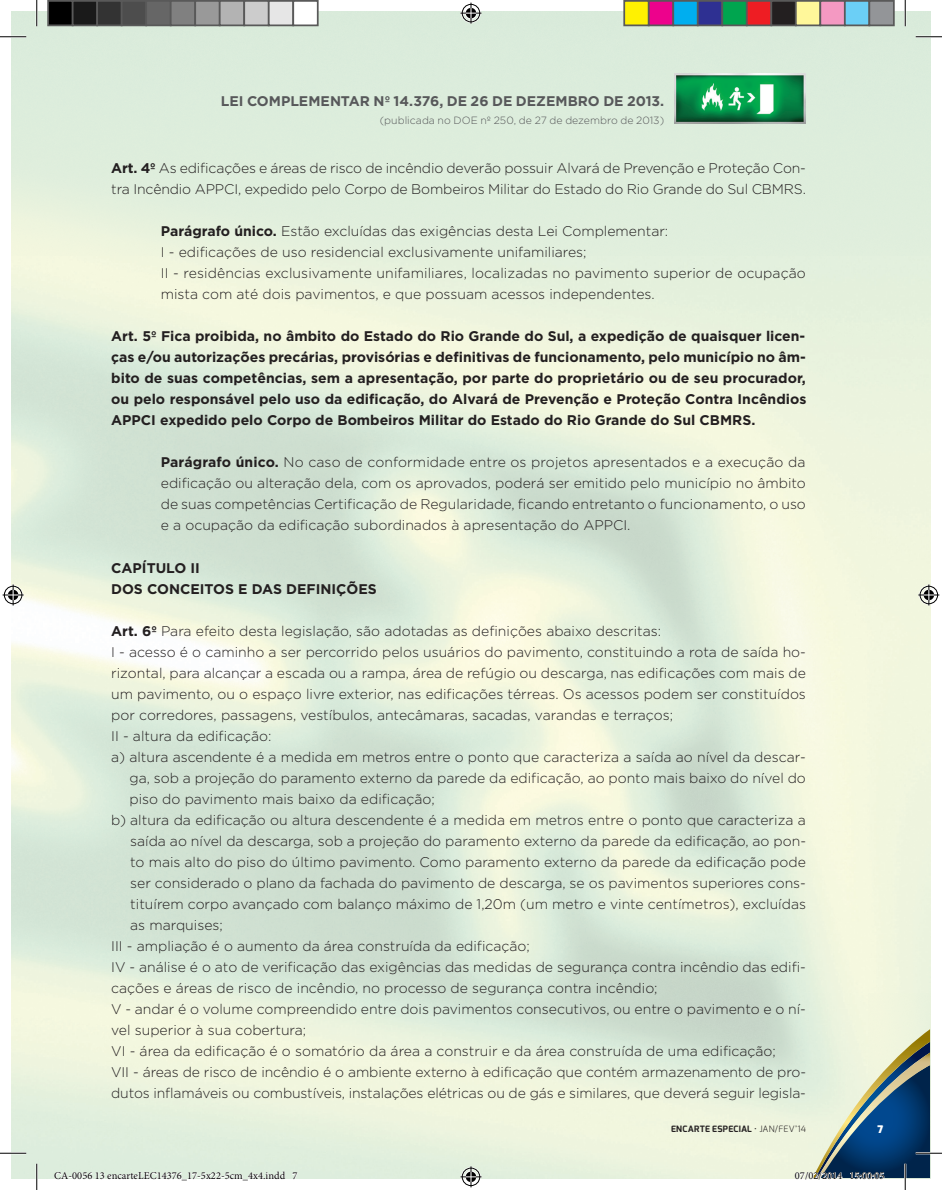
<style>
.page{position:relative;width:942px;height:1190px;background:#fff}
.page>*{position:absolute;margin:0;border:0;box-sizing:border-box;transform-origin:0 0}
.t1{font:300 14px/21px "Gotham";color:#231f20}
.t2{font:700 14px/21px "Gotham";color:#231f20;text-align:justify}
.t3{font:700 14px "Gotham";color:#57585a}
.t4{font:10.5px "Minion Pro";color:#000}
.t5{font:300 10.5px "Gotham";letter-spacing:.005em;color:#57585a}
.t6{font:900 10.5px "Exo";color:#fff}
.t7{font:700 8.75px "Exo";letter-spacing:.025em;color:#231f20}
.s1{font-weight:700}
.s2{font-weight:300}
</style>
<div class="page">
<img style="left:674px;top:74px;width:132px;height:50px">
<svg style="left:0;top:36px;width:26px;height:1px"></svg>
<svg style="left:915px;top:36px;width:27px;height:1px"></svg>
<svg style="left:0;top:1153px;width:26px;height:1px"></svg>
<svg style="left:36px;top:0;width:1px;height:26px"></svg>
<svg style="left:36px;top:1163px;width:1px;height:27px"></svg>
<svg style="left:905px;top:0;width:1px;height:26px"></svg>
<svg style="left:460px;top:3px;width:21px;height:21px"></svg>
<svg style="left:460px;top:1166px;width:21px;height:21px"></svg>
<svg style="left:3px;top:584px;width:21px;height:21px"></svg>
<svg style="left:918px;top:584px;width:21px;height:21px"></svg>
<div style="left:48px;top:1px;width:25px;height:24px;background:#000"></div>
<div style="left:47px;top:0;width:27px;height:26px;border:2px solid #595959"></div>
<div style="left:73px;top:1px;width:24px;height:24px;background:#1a1a1a"></div>
<div style="left:72px;top:0;width:26px;height:26px;border:2px solid #595959"></div>
<div style="left:97px;top:1px;width:25px;height:24px;background:#333"></div>
<div style="left:96px;top:0;width:26px;height:26px;border:2px solid #595959"></div>
<div style="left:122px;top:1px;width:24px;height:24px;background:#4d4d4d"></div>
<div style="left:121px;top:0;width:26px;height:26px;border:2px solid #595959"></div>
<div style="left:146px;top:1px;width:25px;height:24px;background:#666"></div>
<div style="left:145px;top:0;width:27px;height:26px;border:2px solid #595959"></div>
<div style="left:171px;top:1px;width:24px;height:24px;background:#808080"></div>
<div style="left:170px;top:0;width:26px;height:26px;border:2px solid #595959"></div>
<div style="left:195px;top:1px;width:25px;height:24px;background:#999"></div>
<div style="left:194px;top:0;width:26px;height:26px;border:2px solid #595959"></div>
<div style="left:220px;top:1px;width:24px;height:24px;background:#b3b3b3"></div>
<div style="left:219px;top:0;width:26px;height:26px;border:2px solid #595959"></div>
<div style="left:244px;top:1px;width:25px;height:24px;background:#ccc"></div>
<div style="left:243px;top:0;width:27px;height:26px;border:2px solid #595959"></div>
<div style="left:269px;top:1px;width:24px;height:24px;background:#e6e6e6"></div>
<div style="left:268px;top:0;width:26px;height:26px;border:2px solid #595959"></div>
<div style="left:292px;top:0;width:26px;height:26px;border:2px solid #595959"></div>
<div style="left:624px;top:1px;width:24px;height:24px;background:#fff101"></div>
<div style="left:623px;top:0;width:26px;height:26px;border:2px solid #595959"></div>
<div style="left:648px;top:1px;width:25px;height:24px;background:#ed028c"></div>
<div style="left:648px;top:0;width:26px;height:26px;border:2px solid #595959"></div>
<div style="left:673px;top:1px;width:24px;height:24px;background:#00aeef"></div>
<div style="left:672px;top:0;width:26px;height:26px;border:2px solid #595959"></div>
<div style="left:697px;top:1px;width:25px;height:24px;background:#2e3092"></div>
<div style="left:697px;top:0;width:26px;height:26px;border:2px solid #595959"></div>
<div style="left:722px;top:1px;width:24px;height:24px;background:#00a54f"></div>
<div style="left:721px;top:0;width:26px;height:26px;border:2px solid #595959"></div>
<div style="left:746px;top:1px;width:25px;height:24px;background:#ee1d23"></div>
<div style="left:746px;top:0;width:26px;height:26px;border:2px solid #595959"></div>
<div style="left:771px;top:1px;width:24px;height:24px;background:#231f20"></div>
<div style="left:770px;top:0;width:26px;height:26px;border:2px solid #595959"></div>
<div style="left:795px;top:1px;width:25px;height:24px;background:#fff79a"></div>
<div style="left:795px;top:0;width:26px;height:26px;border:2px solid #595959"></div>
<div style="left:820px;top:1px;width:24px;height:24px;background:#f499c2"></div>
<div style="left:819px;top:0;width:26px;height:26px;border:2px solid #595959"></div>
<div style="left:844px;top:1px;width:25px;height:24px;background:#6bcff6"></div>
<div style="left:844px;top:0;width:26px;height:26px;border:2px solid #595959"></div>
<div style="left:869px;top:1px;width:24px;height:24px;background:#939598"></div>
<div style="left:868px;top:0;width:26px;height:26px;border:2px solid #595959"></div>
<svg style="left:54px;top:1169px;width:232px;height:10px"></svg>
<svg style="left:292px;top:1172px;width:6px;height:7px"></svg>
<div style="left:795px;top:1172px;width:5px;height:8px;border:1px solid #fff;border-radius:50%"></div>
<svg style="left:796px;top:1029px;width:146px;height:161px;background:#9cb0b2"></svg>
<p class="t3" style="left:221px;top:93px;width:445px">LEI COMPLEMENTAR Nº 14.376, DE 26 DE DEZEMBRO DE 2013.</p>
<p class="t5" style="left:380px;top:114px;width:286px">(publicada no DOE nº 250, de 27 de dezembro de 2013)</p>
<p class="t1" style="left:111px;top:158px;width:696px"><span class="s1">Art. 4º</span> As edificações e áreas de risco de incêndio deverão possuir Alvará de Prevenção e Proteção Con&shy;tra Incêndio APPCI, expedido pelo Corpo de Bombeiros Militar do Estado do Rio Grande do Sul CBMRS.</p>
<p class="t1" style="left:161px;top:221px;width:646px"><span class="s1">Parágrafo único.</span> Estão excluídas das exigências desta Lei Complementar:<br>I - edificações de uso residencial exclusivamente unifamiliares;<br>II - residências exclusivamente unifamiliares, localizadas no pavimento superior de ocupação mista com até dois pavimentos, e que possuam acessos independentes.</p>
<p class="t2" style="left:111px;top:326px;width:696px">Art. 5º Fica proibida, no âmbito do Estado do Rio Grande do Sul, a expedição de quaisquer licen&shy;ças e/ou autorizações precárias, provisórias e definitivas de funcionamento, pelo município no âm&shy;bito de suas competências, sem a apresentação, por parte do proprietário ou de seu procurador, ou pelo responsável pelo uso da edificação, do Alvará de Prevenção e Proteção Contra Incêndios APPCI expedido pelo Corpo de Bombeiros Militar do Estado do Rio Grande do Sul CBMRS.</p>
<p class="t1" style="left:161px;top:452px;width:646px;text-align:justify"><span class="s1">Parágrafo único.</span> No caso de conformidade entre os projetos apresentados e a execução da edificação ou alteração dela, com os aprovados, poderá ser emitido pelo município no âmbito de suas competências Certificação de Regularidade, ficando entretanto o funcionamento, o uso e a ocupação da edificação subordinados à apresentação do APPCI.</p>
<p class="t2" style="left:111px;top:557px;width:267px">CAPÍTULO II<br>DOS CONCEITOS E DAS DEFINIÇÕES</p>
<p class="t1" style="left:111px;top:620px;width:551px"><span class="s1">Art. 6º</span> Para efeito desta legislação, são adotadas as definições abaixo descritas:</p>
<p class="t1" style="left:111px;top:641px;width:696px">I - acesso é o caminho a ser percorrido pelos usuários do pavimento, constituindo a rota de saída ho-</p>
<p class="t1" style="left:111px;top:662px;width:696px">rizontal, para alcançar a escada ou a rampa, área de refúgio ou descarga, nas edificações com mais de</p>
<p class="t1" style="left:111px;top:683px;width:696px">um pavimento, ou o espaço livre exterior, nas edificações térreas. Os acessos podem ser constituídos</p>
<p class="t1" style="left:111px;top:704px;width:563px">por corredores, passagens, vestíbulos, antecâmaras, sacadas, varandas e terraços;</p>
<p class="t1" style="left:111px;top:725px;width:162px">II - altura da edificação:</p>
<p class="t1" style="left:111px;top:746px;width:696px">a) altura ascendente é a medida em metros entre o ponto que caracteriza a saída ao nível da descar-</p>
<p class="t1" style="left:129px;top:767px;width:678px">ga, sob a projeção do paramento externo da parede da edificação, ao ponto mais baixo do nível do</p>
<p class="t1" style="left:129px;top:788px;width:307px">piso do pavimento mais baixo da edificação;</p>
<p class="t1" style="left:111px;top:809px;width:696px">b) altura da edificação ou altura descendente é a medida em metros entre o ponto que caracteriza a</p>
<p class="t1" style="left:130px;top:830px;width:677px">saída ao nível da descarga, sob a projeção do paramento externo da parede da edificação, ao pon-</p>
<p class="t1" style="left:130px;top:851px;width:677px">to mais alto do piso do último pavimento. Como paramento externo da parede da edificação pode</p>
<p class="t1" style="left:130px;top:872px;width:677px">ser considerado o plano da fachada do pavimento de descarga, se os pavimentos superiores cons-</p>
<p class="t1" style="left:130px;top:893px;width:677px">tituírem corpo avançado com balanço máximo de 1,20m (um metro e vinte centímetros), excluídas</p>
<p class="t1" style="left:130px;top:914px;width:94px">as marquises;</p>
<p class="t1" style="left:111px;top:935px;width:420px">III - ampliação é o aumento da área construída da edificação;</p>
<p class="t1" style="left:111px;top:956px;width:696px">IV - análise é o ato de verificação das exigências das medidas de segurança contra incêndio das edifi-</p>
<p class="t1" style="left:111px;top:977px;width:548px">cações e áreas de risco de incêndio, no processo de segurança contra incêndio;</p>
<p class="t1" style="left:111px;top:998px;width:696px">V - andar é o volume compreendido entre dois pavimentos consecutivos, ou entre o pavimento e o ní-</p>
<p class="t1" style="left:111px;top:1019px;width:196px">vel superior à sua cobertura;</p>
<p class="t1" style="left:111px;top:1040px;width:666px">VI - área da edificação é o somatório da área a construir e da área construída de uma edificação;</p>
<p class="t1" style="left:111px;top:1061px;width:696px">VII - áreas de risco de incêndio é o ambiente externo à edificação que contém armazenamento de pro-</p>
<p class="t1" style="left:111px;top:1082px;width:696px">dutos inflamáveis ou combustíveis, instalações elétricas ou de gás e similares, que deverá seguir legisla-</p>
<p class="t7" style="left:671px;top:1123px;width:136px">ENCARTE ESPECIAL <span class="s2">• JAN/FEV’14</span></p>
<p class="t6" style="left:877px;top:1122px;width:7px">7</p>
<p class="t4" style="left:54px;top:1169px;width:245px">CA-0056 13 encarteLEC14376_17-5x22-5cm_4x4.indd 7</p>
<p class="t4" style="left:795px;top:1169px;width:91px">07/02/2014 15:00:05</p>
</div>
